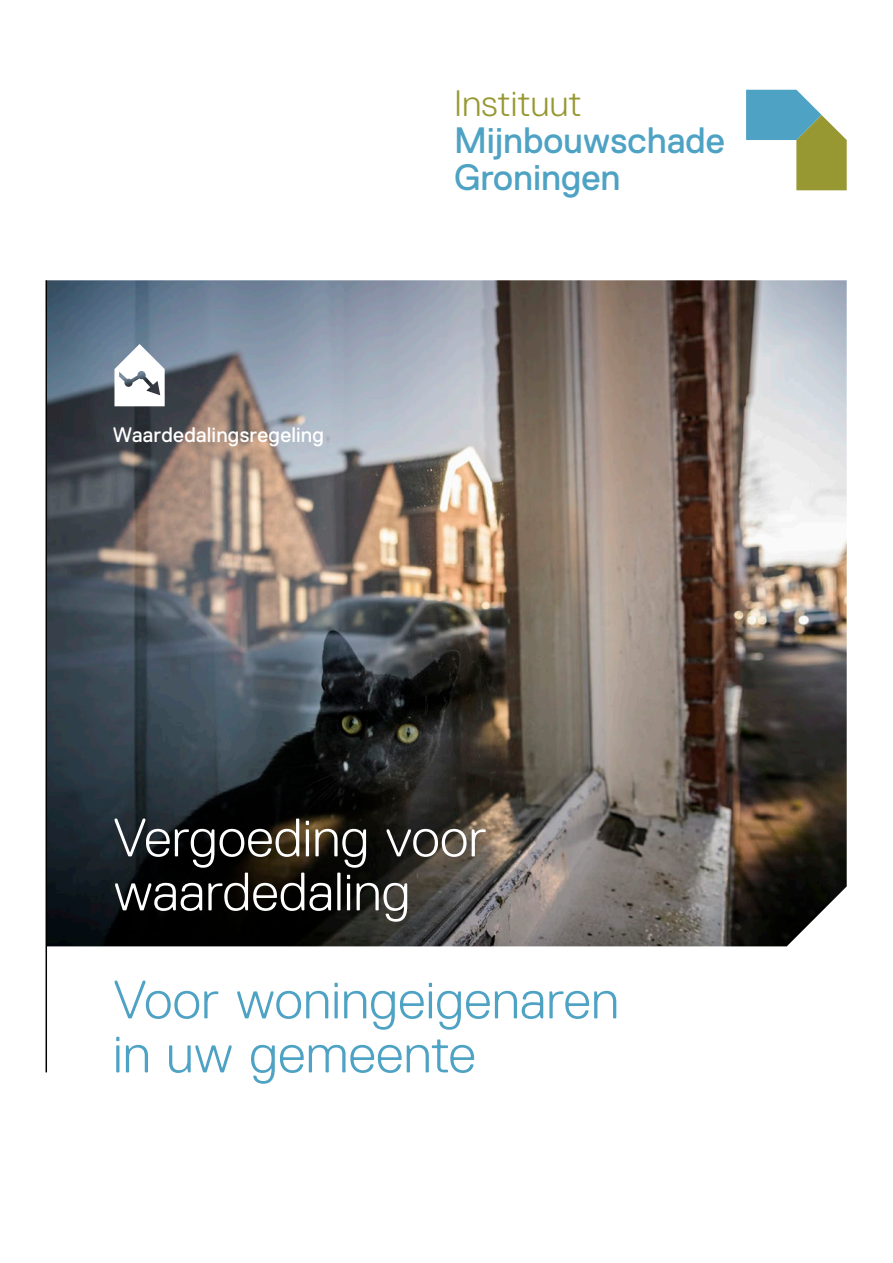
<style>
.page{position:relative;width:893px;height:1263px;background:#fff}
.page>*{position:absolute;margin:0;border:0;box-sizing:border-box;transform-origin:0 0}
.t1{font:300 54px/54px "Replica";letter-spacing:.005em;color:#4ea2c4}
.t2{font:300 54px/54px "Replica";letter-spacing:.005em;color:#fff}
.t3{font:36.75px/37.3px "Replica";color:#4ea2c4}
.t4{font:300 36.75px "Replica";color:#979832}
.t5{font:21px "Replica";letter-spacing:.01em;color:#fff}
</style>
<div class="page">
<img style="left:47px;top:280px;width:800px;height:666px">
<hr style="left:46px;top:280px;width:1px;height:792px;background:#000">
<svg style="left:746px;top:90px;width:101px;height:100px"></svg>
<svg style="left:114px;top:344px;width:51px;height:62px"></svg>
<p class="t5" style="left:113px;top:423px;width:213px">Waardedalingsregeling</p>
<p class="t4" style="left:454px;top:83px;width:129px">Instituut</p>
<p class="t3" style="left:454px;top:122px;width:273px">Mijnbouwschade<br>Groningen</p>
<p class="t2" style="left:113px;top:811px;width:375px">Vergoeding voor waardedaling</p>
<p class="t1" style="left:113px;top:973px;width:507px">Voor woningeigenaren in uw gemeente</p>
</div>
